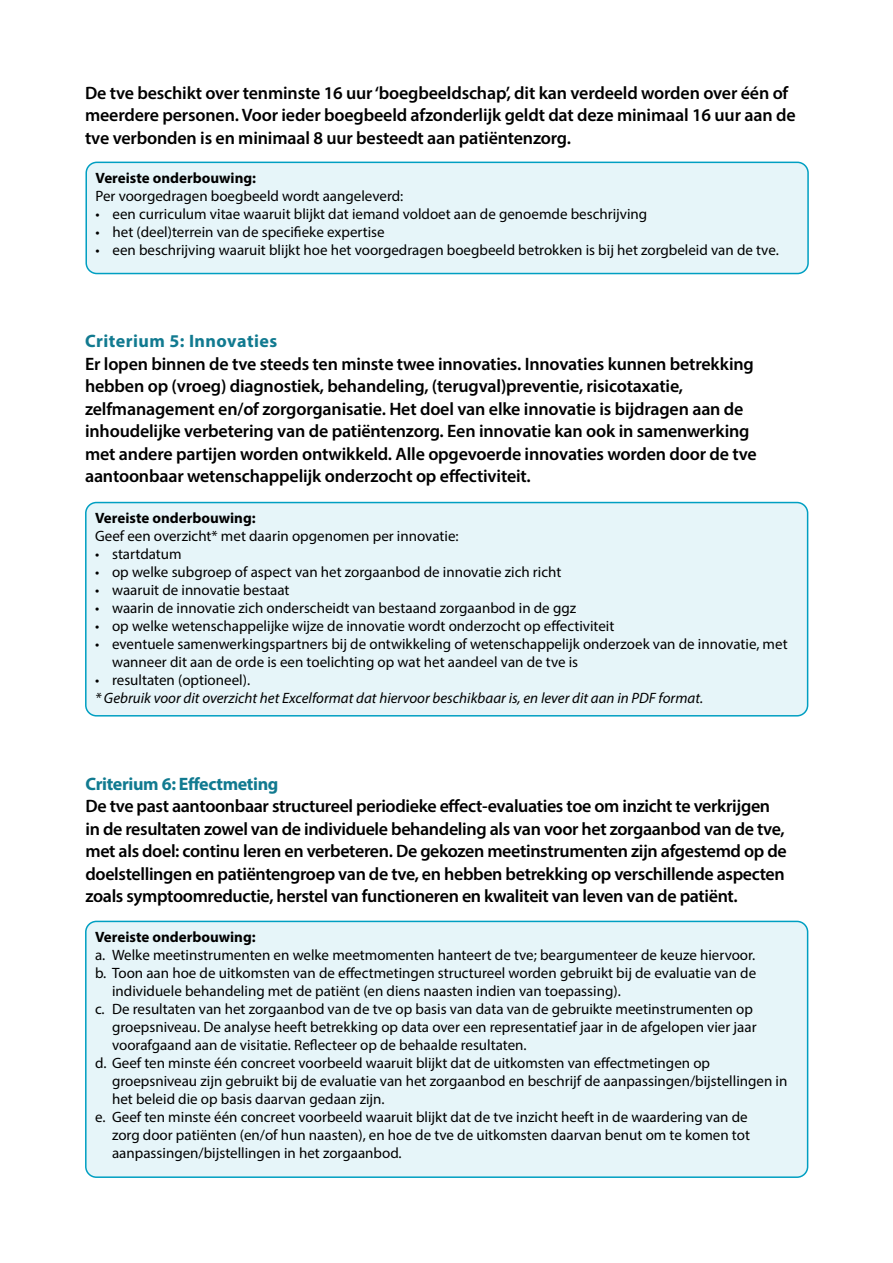
<style>
.page{position:relative;width:893px;height:1263px;background:#fff}
.page>*{position:absolute;margin:0;border:0;box-sizing:border-box;transform-origin:0 0}
.t1{font:600 18px/22.5px "Myriad Pro";letter-spacing:-.01em;color:#000}
.t2{font:700 18px "Myriad Pro";letter-spacing:-.02em;color:#117a90}
.t3{font:700 18px "Myriad Pro";letter-spacing:.025em;color:#117a90}
.t4{font:15px/18px "Myriad Pro";color:#000}
.t5{font:italic 15px "Myriad Pro";color:#000}
.t6{font:700 15px "Myriad Pro";color:#000}
</style>
<div class="page">
<div style="left:86px;top:162px;width:722px;height:112px;background:#e6f5f9;border-radius:11px"></div>
<div style="left:85px;top:162px;width:724px;height:112px;border:2px solid #009fc2;border-radius:11px"></div>
<div style="left:86px;top:502px;width:722px;height:214px;background:#e6f5f9;border-radius:11px"></div>
<div style="left:85px;top:502px;width:723px;height:214px;border:2px solid #009fc2;border-radius:11px"></div>
<div style="left:86px;top:921px;width:722px;height:256px;background:#e6f5f9;border-radius:11px"></div>
<div style="left:85px;top:921px;width:723px;height:257px;border:2px solid #009fc2;border-radius:11px"></div>
<p class="t1" style="left:85px;top:81px;width:712px">De tve beschikt over tenminste 16 uur ‘boegbeeldschap’, dit kan verdeeld worden over één of meerdere personen. Voor ieder boegbeeld afzonderlijk geldt dat deze minimaal 16 uur aan de tve verbonden is en minimaal 8 uur besteedt aan patiëntenzorg.</p>
<p class="t6" style="left:95px;top:168px;width:162px">Vereiste onderbouwing:</p>
<p class="t4" style="left:95px;top:187px;width:309px">Per voorgedragen boegbeeld wordt aangeleverd:</p>
<p class="t4" style="left:95px;top:205px;width:553px">• een curriculum vitae waaruit blijkt dat iemand voldoet aan de genoemde beschrijving</p>
<p class="t4" style="left:95px;top:223px;width:291px">• het (deel)terrein van de specifieke expertise</p>
<p class="t4" style="left:95px;top:241px;width:685px">• een beschrijving waaruit blijkt hoe het voorgedragen boegbeeld betrokken is bij het zorgbeleid van de tve.</p>
<p class="t3" style="left:85px;top:329px;width:194px">Criterium 5: Innovaties</p>
<p class="t1" style="left:85px;top:352px;width:673px">Er lopen binnen de tve steeds ten minste twee innovaties. Innovaties kunnen betrekking hebben op (vroeg) diagnostiek, behandeling, (terugval)preventie, risicotaxatie, zelfmanagement en/of zorgorganisatie. Het doel van elke innovatie is bijdragen aan de inhoudelijke verbetering van de patiëntenzorg. Een innovatie kan ook in samenwerking met andere partijen worden ontwikkeld. Alle opgevoerde innovaties worden door de tve aantoonbaar wetenschappelijk onderzocht op effectiviteit.</p>
<p class="t6" style="left:95px;top:508px;width:162px">Vereiste onderbouwing:</p>
<p class="t4" style="left:95px;top:527px;width:365px">Geef een overzicht* met daarin opgenomen per innovatie:</p>
<p class="t4" style="left:95px;top:545px;width:88px">• startdatum</p>
<p class="t4" style="left:95px;top:563px;width:468px">• op welke subgroep of aspect van het zorgaanbod de innovatie zich richt</p>
<p class="t4" style="left:95px;top:581px;width:196px">• waaruit de innovatie bestaat</p>
<p class="t4" style="left:95px;top:599px;width:483px">• waarin de innovatie zich onderscheidt van bestaand zorgaanbod in de ggz</p>
<p class="t4" style="left:95px;top:617px;width:521px">• op welke wetenschappelijke wijze de innovatie wordt onderzocht op effectiviteit</p>
<p class="t4" style="left:112px;top:635px;width:677px;text-indent:-17px">• eventuele samenwerkingspartners bij de ontwikkeling of wetenschappelijk onderzoek van de innovatie, met wanneer dit aan de orde is een toelichting op wat het aandeel van de tve is</p>
<p class="t4" style="left:95px;top:671px;width:157px">• resultaten (optioneel).</p>
<p class="t5" style="left:95px;top:689px;width:610px">* Gebruik voor dit overzicht het Excelformat dat hiervoor beschikbaar is, en lever dit aan in PDF format.</p>
<p class="t2" style="left:85px;top:772px;width:194px">Criterium 6: Effectmeting</p>
<p class="t1" style="left:85px;top:794px;width:703px">De tve past aantoonbaar structureel periodieke effect-evaluaties toe om inzicht te verkrijgen in de resultaten zowel van de individuele behandeling als van voor het zorgaanbod van de tve, met als doel: continu leren en verbeteren. De gekozen meetinstrumenten zijn afgestemd op de doelstellingen en patiëntengroep van de tve, en hebben betrekking op verschillende aspecten zoals symptoomreductie, herstel van functioneren en kwaliteit van leven van de patiënt.</p>
<p class="t6" style="left:95px;top:927px;width:162px">Vereiste onderbouwing:</p>
<p class="t4" style="left:95px;top:946px;width:662px">a. Welke meetinstrumenten en welke meetmomenten hanteert de tve; beargumenteer de keuze hiervoor.</p>
<p class="t4" style="left:95px;top:964px;width:663px">b. Toon aan hoe de uitkomsten van de effectmetingen structureel worden gebruikt bij de evaluatie van de</p>
<p class="t4" style="left:112px;top:982px;width:510px">individuele behandeling met de patiënt (en diens naasten indien van toepassing).</p>
<p class="t4" style="left:95px;top:1000px;width:659px">c. De resultaten van het zorgaanbod van de tve op basis van data van de gebruikte meetinstrumenten op</p>
<p class="t4" style="left:112px;top:1018px;width:646px">groepsniveau. De analyse heeft betrekking op data over een representatief jaar in de afgelopen vier jaar</p>
<p class="t4" style="left:112px;top:1036px;width:416px">voorafgaand aan de visitatie. Reflecteer op de behaalde resultaten.</p>
<p class="t4" style="left:95px;top:1054px;width:617px">d. Geef ten minste één concreet voorbeeld waaruit blijkt dat de uitkomsten van effectmetingen op</p>
<p class="t4" style="left:112px;top:1072px;width:677px">groepsniveau zijn gebruikt bij de evaluatie van het zorgaanbod en beschrijf de aanpassingen/bijstellingen in</p>
<p class="t4" style="left:112px;top:1090px;width:274px">het beleid die op basis daarvan gedaan zijn.</p>
<p class="t4" style="left:95px;top:1108px;width:654px">e. Geef ten minste één concreet voorbeeld waaruit blijkt dat de tve inzicht heeft in de waardering van de</p>
<p class="t4" style="left:112px;top:1126px;width:639px">zorg door patiënten (en/of hun naasten), en hoe de tve de uitkomsten daarvan benut om te komen tot</p>
<p class="t4" style="left:112px;top:1144px;width:291px">aanpassingen/bijstellingen in het zorgaanbod.</p>
</div>
